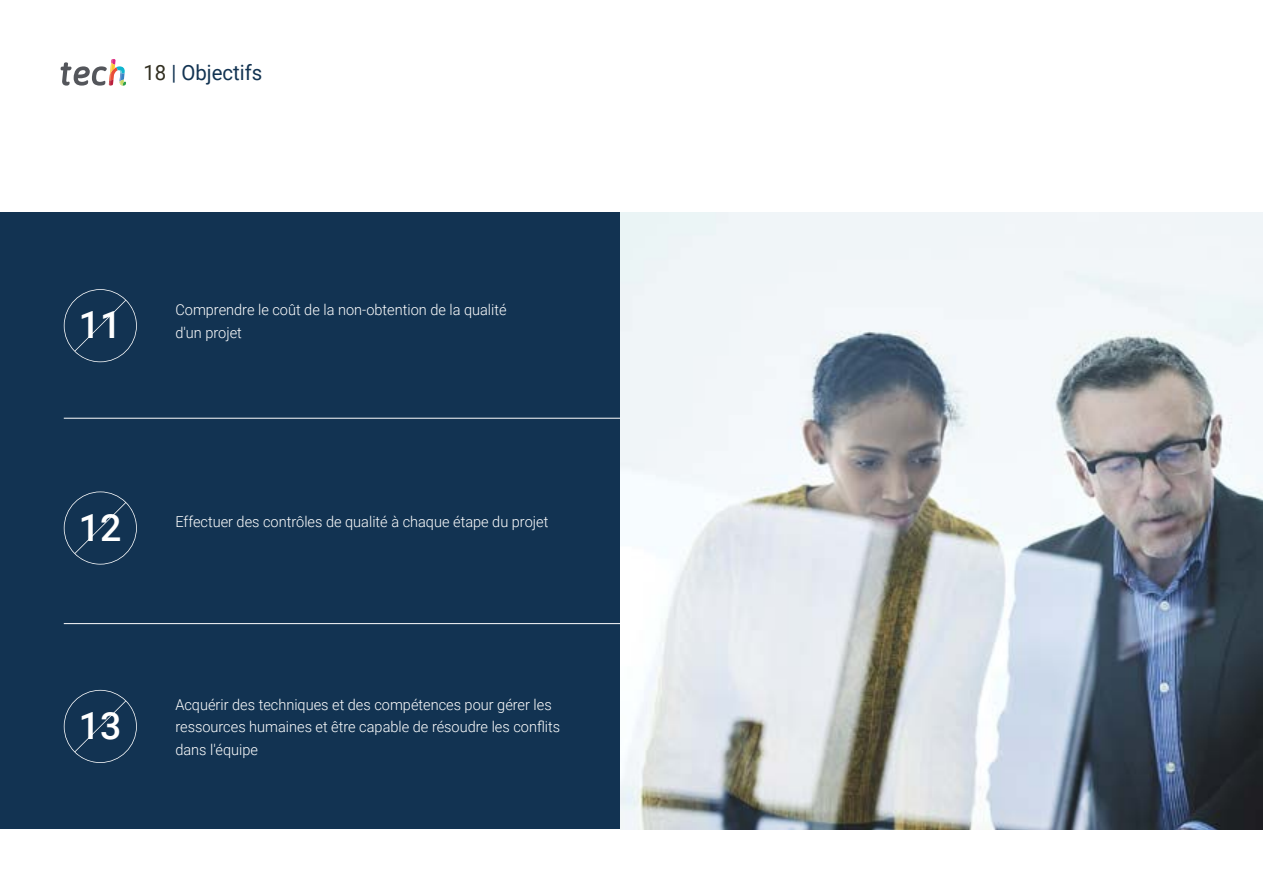
<style>
.page{position:relative;width:1263px;height:893px;background:#fff}
.page>*{position:absolute;margin:0;border:0;box-sizing:border-box;transform-origin:0 0}
.t1{font:500 37.5px "Roboto";color:#fff}
.t2{font:21px "Roboto";color:#123352}
.t3{font:300 15px/22.5px "Roboto";color:#fff}
.s1{color:#312e20}
</style>
<div class="page">
<div style="left:0;top:213px;width:621px;height:616px;background:#123352"></div>
<svg style="left:64px;top:289px;width:73px;height:73px"></svg>
<svg style="left:64px;top:690px;width:73px;height:73px"></svg>
<svg style="left:64px;top:491px;width:73px;height:74px"></svg>
<hr style="left:64px;top:418px;width:1199px;height:1px;background:#fff">
<hr style="left:64px;top:623px;width:1199px;height:1px;background:#fff">
<img style="left:621px;top:213px;width:642px;height:616px">
<svg style="left:61px;top:59px;width:65px;height:27px"></svg>
<h2 class="t2" style="left:144px;top:57px;width:120px"><span class="s1">18</span> | Objectifs</h2>
<h1 class="t1" style="left:79px;top:299px;width:44px">11</h1>
<p class="t3" style="left:175px;top:298px;width:333px">Comprendre le coût de la non-obtention de la qualité</p>
<p class="t3" style="left:175px;top:321px;width:68px">d'un projet</p>
<h1 class="t1" style="left:79px;top:501px;width:44px">12</h1>
<p class="t3" style="left:175px;top:510px;width:374px">Effectuer des contrôles de qualité à chaque étape du projet</p>
<h1 class="t1" style="left:79px;top:699px;width:44px">13</h1>
<p class="t3" style="left:175px;top:692px;width:386px">Acquérir des techniques et des compétences pour gérer les ressources humaines et être capable de résoudre les conflits dans l'équipe</p>
</div>
